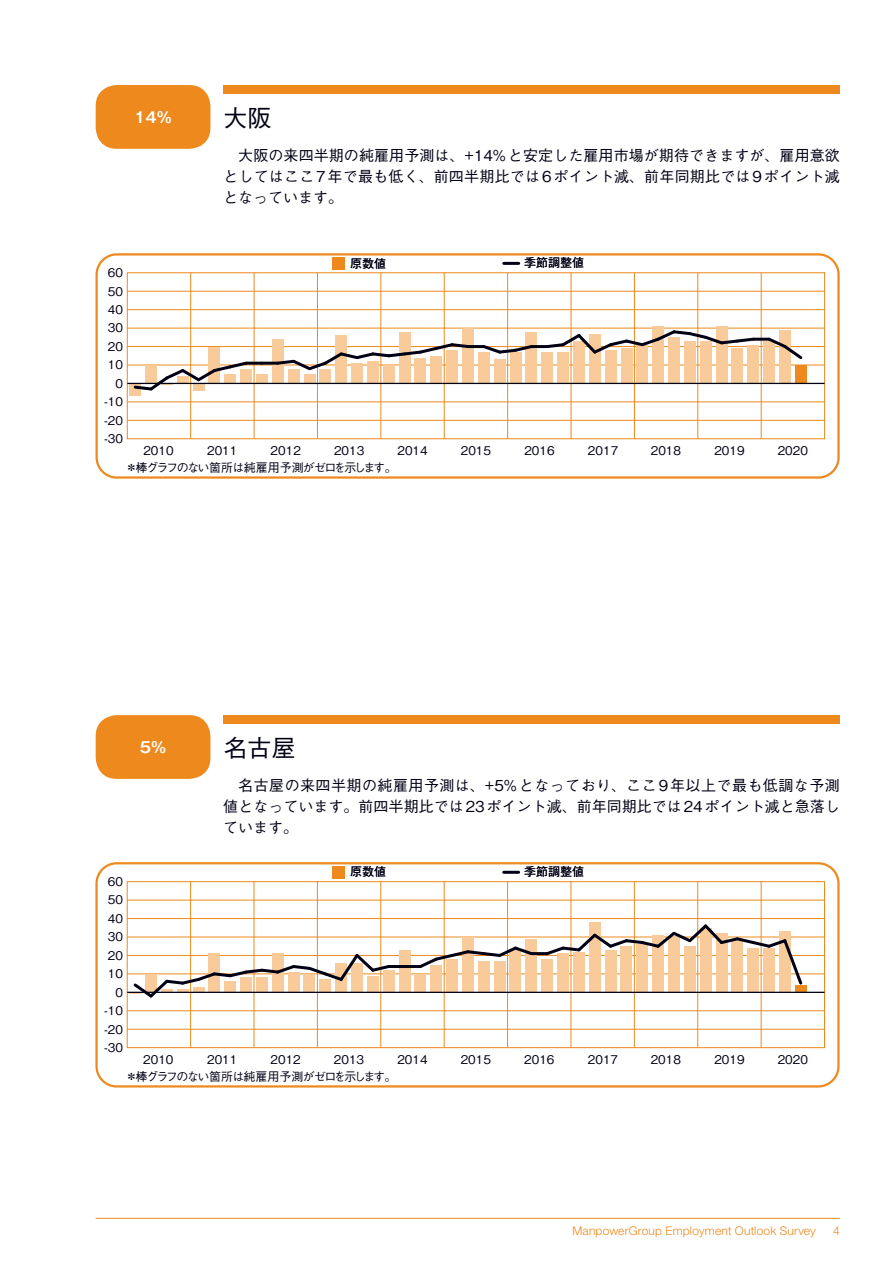
<style>
.page{position:relative;width:893px;height:1263px;background:#fff}
.page>*{position:absolute;margin:0;border:0;box-sizing:border-box;transform-origin:0 0}
.t1{font:500 24px "Gothic BBB Pro";color:#000015}
.t2{font:500 15px/21px "Gothic BBB Pro";letter-spacing:.005em;color:#000015;text-align:justify}
.t3{font:700 15px "Gothic MB101 Pro De";color:#fff}
.t4{font:500 12px/18.5px "Gothic BBB Pro";color:#000015;text-align:right}
.t5{font:500 12px "Gothic BBB Pro";letter-spacing:-.11em;color:#000015}
.t6{font:300 12px "Helvetica Neue LT Std";letter-spacing:.015em;color:#ed891d}
</style>
<div class="page">
<hr style="left:96px;top:1218px;width:744px;height:1px;background:#ed891d">
<svg style="left:96px;top:253px;width:744px;height:226px"></svg>
<hr style="left:504px;top:262px;width:15px;height:3px;background:#000015">
<div style="left:332px;top:257px;width:12px;height:13px;background:#ed891d"></div>
<div style="left:130px;top:383px;width:11px;height:13px;background:#f9cb9b"></div>
<div style="left:209px;top:347px;width:11px;height:36px;background:#f9cb9b"></div>
<div style="left:240px;top:369px;width:12px;height:14px;background:#f9cb9b"></div>
<div style="left:256px;top:374px;width:12px;height:9px;background:#f9cb9b"></div>
<div style="left:272px;top:339px;width:12px;height:44px;background:#f9cb9b"></div>
<div style="left:288px;top:369px;width:11px;height:14px;background:#f9cb9b"></div>
<div style="left:304px;top:374px;width:11px;height:9px;background:#f9cb9b"></div>
<div style="left:320px;top:369px;width:11px;height:14px;background:#f9cb9b"></div>
<div style="left:336px;top:335px;width:11px;height:48px;background:#f9cb9b"></div>
<div style="left:351px;top:363px;width:12px;height:20px;background:#f9cb9b"></div>
<div style="left:367px;top:361px;width:12px;height:22px;background:#f9cb9b"></div>
<div style="left:383px;top:365px;width:11px;height:18px;background:#f9cb9b"></div>
<div style="left:399px;top:332px;width:11px;height:51px;background:#f9cb9b"></div>
<div style="left:415px;top:358px;width:11px;height:25px;background:#f9cb9b"></div>
<div style="left:431px;top:356px;width:11px;height:27px;background:#f9cb9b"></div>
<div style="left:446px;top:350px;width:12px;height:33px;background:#f9cb9b"></div>
<div style="left:462px;top:328px;width:12px;height:55px;background:#f9cb9b"></div>
<div style="left:478px;top:352px;width:12px;height:31px;background:#f9cb9b"></div>
<div style="left:494px;top:359px;width:11px;height:24px;background:#f9cb9b"></div>
<div style="left:510px;top:352px;width:11px;height:31px;background:#f9cb9b"></div>
<div style="left:526px;top:332px;width:11px;height:51px;background:#f9cb9b"></div>
<div style="left:542px;top:352px;width:11px;height:31px;background:#f9cb9b"></div>
<div style="left:557px;top:352px;width:12px;height:31px;background:#f9cb9b"></div>
<div style="left:573px;top:341px;width:12px;height:42px;background:#f9cb9b"></div>
<div style="left:589px;top:334px;width:11px;height:49px;background:#f9cb9b"></div>
<div style="left:605px;top:350px;width:11px;height:33px;background:#f9cb9b"></div>
<div style="left:621px;top:348px;width:11px;height:35px;background:#f9cb9b"></div>
<div style="left:637px;top:345px;width:11px;height:38px;background:#f9cb9b"></div>
<div style="left:652px;top:326px;width:12px;height:57px;background:#f9cb9b"></div>
<div style="left:668px;top:337px;width:12px;height:46px;background:#f9cb9b"></div>
<div style="left:684px;top:341px;width:12px;height:42px;background:#f9cb9b"></div>
<div style="left:700px;top:341px;width:11px;height:42px;background:#f9cb9b"></div>
<div style="left:716px;top:326px;width:11px;height:57px;background:#f9cb9b"></div>
<div style="left:732px;top:348px;width:11px;height:35px;background:#f9cb9b"></div>
<div style="left:748px;top:345px;width:11px;height:38px;background:#f9cb9b"></div>
<div style="left:763px;top:341px;width:12px;height:42px;background:#f9cb9b"></div>
<div style="left:779px;top:330px;width:12px;height:53px;background:#f9cb9b"></div>
<div style="left:795px;top:365px;width:11px;height:18px;background:#ed891d"></div>
<svg style="left:132px;top:360px;width:118px;height:33px"></svg>
<hr style="left:246px;top:362px;width:16px;height:3px;background:#000015">
<hr style="left:262px;top:362px;width:16px;height:3px;background:#000015">
<svg style="left:274px;top:341px;width:197px;height:32px"></svg>
<hr style="left:468px;top:345px;width:16px;height:3px;background:#000015">
<svg style="left:480px;top:343px;width:55px;height:13px"></svg>
<hr style="left:531px;top:345px;width:16px;height:3px;background:#000015">
<svg style="left:544px;top:328px;width:213px;height:28px"></svg>
<hr style="left:753px;top:338px;width:16px;height:3px;background:#000015">
<svg style="left:765px;top:335px;width:40px;height:27px"></svg>
<hr style="left:127px;top:383px;width:698px;height:1px;background:#000015">
<svg style="left:95px;top:862px;width:745px;height:225px"></svg>
<hr style="left:504px;top:871px;width:15px;height:3px;background:#000015">
<div style="left:332px;top:866px;width:12px;height:13px;background:#ed891d"></div>
<div style="left:383px;top:970px;width:11px;height:22px;background:#f9cb9b"></div>
<div style="left:399px;top:950px;width:11px;height:42px;background:#f9cb9b"></div>
<div style="left:415px;top:974px;width:11px;height:18px;background:#f9cb9b"></div>
<div style="left:431px;top:965px;width:11px;height:27px;background:#f9cb9b"></div>
<div style="left:446px;top:959px;width:12px;height:33px;background:#f9cb9b"></div>
<div style="left:462px;top:937px;width:12px;height:55px;background:#f9cb9b"></div>
<div style="left:478px;top:961px;width:11px;height:31px;background:#f9cb9b"></div>
<div style="left:494px;top:961px;width:11px;height:31px;background:#f9cb9b"></div>
<div style="left:510px;top:950px;width:11px;height:42px;background:#f9cb9b"></div>
<div style="left:526px;top:939px;width:11px;height:53px;background:#f9cb9b"></div>
<div style="left:541px;top:959px;width:12px;height:33px;background:#f9cb9b"></div>
<div style="left:557px;top:953px;width:12px;height:39px;background:#f9cb9b"></div>
<div style="left:573px;top:952px;width:12px;height:40px;background:#f9cb9b"></div>
<div style="left:589px;top:922px;width:11px;height:70px;background:#f9cb9b"></div>
<div style="left:605px;top:950px;width:11px;height:42px;background:#f9cb9b"></div>
<div style="left:621px;top:946px;width:11px;height:46px;background:#f9cb9b"></div>
<div style="left:637px;top:944px;width:11px;height:48px;background:#f9cb9b"></div>
<div style="left:652px;top:935px;width:12px;height:57px;background:#f9cb9b"></div>
<div style="left:668px;top:937px;width:12px;height:55px;background:#f9cb9b"></div>
<div style="left:684px;top:946px;width:11px;height:46px;background:#f9cb9b"></div>
<div style="left:700px;top:928px;width:11px;height:64px;background:#f9cb9b"></div>
<div style="left:716px;top:933px;width:11px;height:59px;background:#f9cb9b"></div>
<div style="left:732px;top:941px;width:11px;height:51px;background:#f9cb9b"></div>
<div style="left:747px;top:948px;width:12px;height:44px;background:#f9cb9b"></div>
<div style="left:763px;top:948px;width:12px;height:44px;background:#f9cb9b"></div>
<div style="left:779px;top:931px;width:12px;height:61px;background:#f9cb9b"></div>
<div style="left:795px;top:985px;width:11px;height:7px;background:#ed891d"></div>
<svg style="left:129px;top:951px;width:263px;height:49px"></svg>
<hr style="left:389px;top:965px;width:16px;height:3px;background:#000015">
<hr style="left:405px;top:965px;width:15px;height:3px;background:#000015">
<svg style="left:416px;top:944px;width:119px;height:26px"></svg>
<hr style="left:531px;top:952px;width:16px;height:3px;background:#000015">
<svg style="left:543px;top:922px;width:262px;height:65px"></svg>
<hr style="left:127px;top:992px;width:697px;height:1px;background:#000015">
<div style="left:96px;top:85px;width:114px;height:64px;background:#ed891d"></div>
<svg style="left:96px;top:715px;width:114px;height:64px;background:#ed8e28"></svg>
<div style="left:223px;top:85px;width:617px;height:9px;background:#ed891d"></div>
<div style="left:223px;top:715px;width:617px;height:9px;background:#ed891d"></div>
<p class="t3" style="left:134px;top:105px;width:39px">14％</p>
<h1 class="t1" style="left:223px;top:99px;width:50px">大阪</h1>
<p class="t4" style="left:104px;top:262px;width:20px">60<br>50<br>40<br>30<br>20<br>10<br>0 -10 -20 -30</p>
<p class="t2" style="left:223px;top:143px;width:618px;text-indent:15px">大阪の来四半期の純雇用予測は、+14%と安定した雇用市場が期待できますが、雇用意欲としてはここ7年で最も低く、前四半期比では6ポイント減、前年同期比では9ポイント減となっています。</p>
<p class="t4" style="left:350px;top:252px;width:38px">原数値</p>
<p class="t4" style="left:524px;top:252px;width:61px">季節調整値</p>
<p class="t4" style="left:143px;top:440px;width:32px">2010</p>
<p class="t4" style="left:207px;top:440px;width:32px">2011</p>
<p class="t4" style="left:271px;top:440px;width:32px">2012</p>
<p class="t4" style="left:334px;top:440px;width:32px">2013</p>
<p class="t4" style="left:397px;top:440px;width:32px">2014</p>
<p class="t4" style="left:461px;top:440px;width:32px">2015</p>
<p class="t4" style="left:524px;top:440px;width:32px">2016</p>
<p class="t4" style="left:588px;top:440px;width:32px">2017</p>
<p class="t4" style="left:651px;top:440px;width:32px">2018</p>
<p class="t4" style="left:714px;top:440px;width:32px">2019</p>
<p class="t4" style="left:778px;top:440px;width:32px">2020</p>
<p class="t5" style="left:126px;top:458px;width:273px">＊棒グラフのない箇所は純雇用予測がゼロを示します。</p>
<p class="t3" style="left:140px;top:735px;width:28px">5％</p>
<h1 class="t1" style="left:223px;top:729px;width:74px">名古屋</h1>
<p class="t4" style="left:104px;top:871px;width:20px">60<br>50<br>40<br>30<br>20<br>10<br>0 -10 -20 -30</p>
<p class="t2" style="left:223px;top:773px;width:618px;text-indent:15px">名古屋の来四半期の純雇用予測は、+5%となっており、ここ9年以上で最も低調な予測値となっています。前四半期比では23ポイント減、前年同期比では24ポイント減と急落しています。</p>
<p class="t4" style="left:350px;top:861px;width:37px">原数値</p>
<p class="t4" style="left:524px;top:861px;width:61px">季節調整値</p>
<p class="t4" style="left:143px;top:1049px;width:32px">2010</p>
<p class="t4" style="left:207px;top:1049px;width:32px">2011</p>
<p class="t4" style="left:271px;top:1049px;width:32px">2012</p>
<p class="t4" style="left:334px;top:1049px;width:32px">2013</p>
<p class="t4" style="left:397px;top:1049px;width:32px">2014</p>
<p class="t4" style="left:461px;top:1049px;width:32px">2015</p>
<p class="t4" style="left:524px;top:1049px;width:32px">2016</p>
<p class="t4" style="left:588px;top:1049px;width:32px">2017</p>
<p class="t4" style="left:651px;top:1049px;width:32px">2018</p>
<p class="t4" style="left:714px;top:1049px;width:32px">2019</p>
<p class="t4" style="left:778px;top:1049px;width:32px">2020</p>
<p class="t5" style="left:125px;top:1066px;width:273px">＊棒グラフのない箇所は純雇用予測がゼロを示します。</p>
<p class="t6" style="left:572px;top:1224px;width:245px">ManpowerGroup Employment Outlook Survey</p>
<p class="t6" style="left:833px;top:1224px;width:8px">4</p>
</div>
